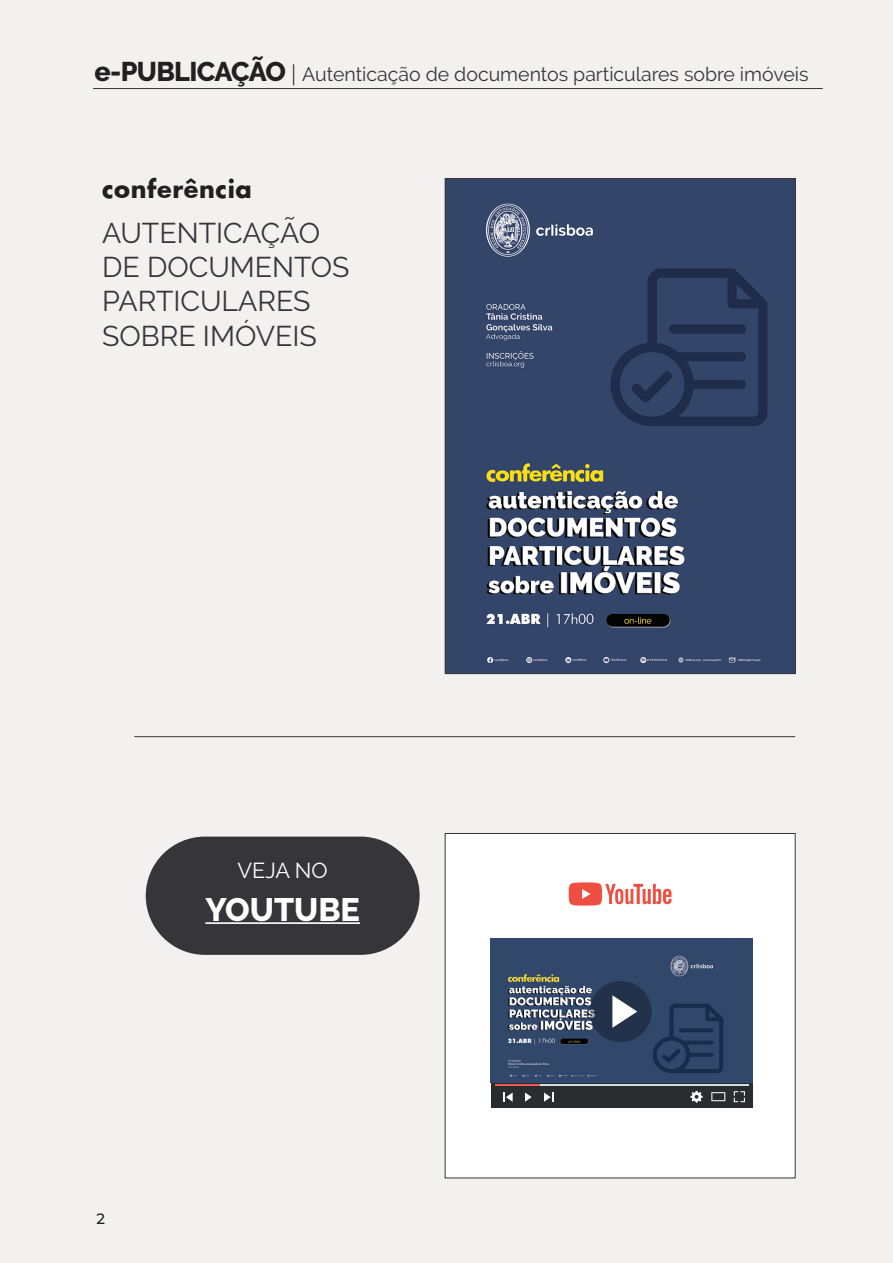
<style>
.page{position:relative;width:893px;height:1263px;background:#f2f1f0}
.page>*{position:absolute;margin:0;border:0;box-sizing:border-box;transform-origin:0 0}
.t1{font:800 32.4px "Raleway";color:#fff}
.t2{font:28.5px/34.2px "Raleway";color:#363539}
.t3{font:700 24px "Futura";letter-spacing:.025em;color:#231f20}
.t4{font:21.6px "Raleway";color:#fff}
.t5{font:19.5px "Raleway";color:#363539}
.t6{font:500 15px "Montserrat";color:#231f20}
.s1{font-weight:800;font-size:27px;color:#231f20}
.s2{font-family:"Montserrat Alternates";font-weight:300;font-size:22.5px;color:#231f20}
</style>
<div class="page">
<hr style="left:93px;top:88px;width:730px;height:1px;background:#363539">
<img style="left:447px;top:180px;width:346px;height:492px">
<div style="left:445px;top:833px;width:350px;height:345px;background:#fff"></div>
<div style="left:491px;top:939px;width:262px;height:169px;background:#292d2f"></div>
<hr style="left:495px;top:1085px;width:254px;height:1px;background:#d1dbe2">
<hr style="left:495px;top:1085px;width:45px;height:1px;background:#f05951">
<svg style="left:544px;top:1092px;width:9px;height:10px"></svg>
<svg style="left:525px;top:1092px;width:7px;height:10px"></svg>
<svg style="left:503px;top:1092px;width:10px;height:10px"></svg>
<svg style="left:690px;top:1091px;width:13px;height:12px"></svg>
<svg style="left:711px;top:1092px;width:14px;height:9px"></svg>
<svg style="left:734px;top:1091px;width:11px;height:11px"></svg>
<svg style="left:569px;top:882px;width:103px;height:24px"></svg>
<img style="left:491px;top:938px;width:262px;height:145px">
<div style="left:590px;top:981px;width:62px;height:61px;background:#22324b;border-radius:50%"></div>
<svg style="left:612px;top:995px;width:25px;height:33px"></svg>
<div style="left:146px;top:837px;width:274px;height:118px;background:#363539;border-radius:59px"></div>
<hr style="left:134px;top:736px;width:661px;height:1px;background:#363539">
<hr style="left:205px;top:922px;width:155px;height:2px;background:#fff">
<p class="t5" style="left:95px;top:63px;width:715px"><span class="s1">e-PUBLICAÇÃO</span> <span class="s2">|</span> Autenticação de documentos particulares sobre imóveis</p>
<p class="t3" style="left:102px;top:172px;width:151px">conferência</p>
<h2 class="t2" style="left:102px;top:216px;width:249px">AUTENTICAÇÃO<br>DE DOCUMENTOS<br>PARTICULARES<br>SOBRE IMÓVEIS</h2>
<p class="t4" style="left:238px;top:858px;width:92px">VEJA NO</p>
<h1 class="t1" style="left:205px;top:891px;width:156px">YOUTUBE</h1>
<p class="t6" style="left:96px;top:1208px;width:10px">2</p>
</div>
